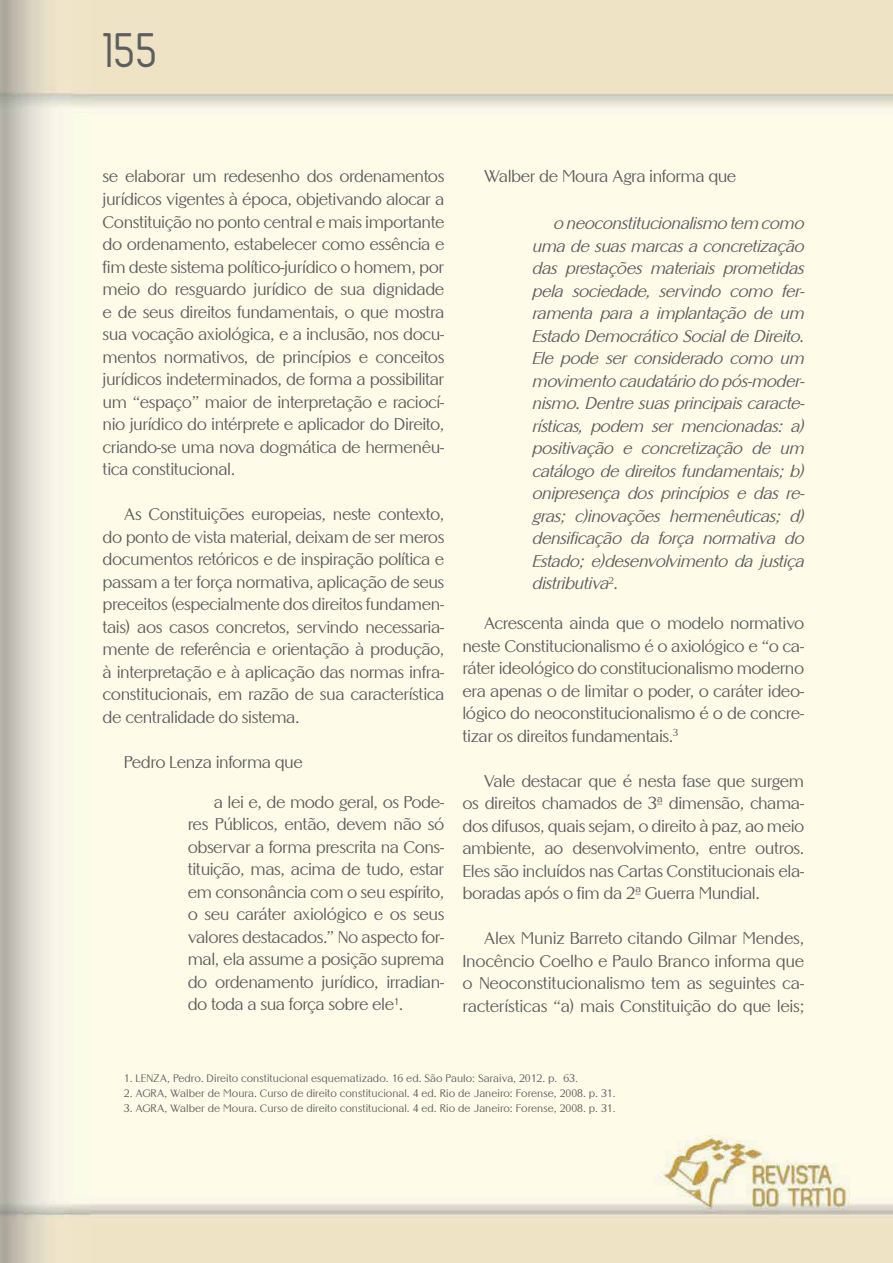
<style>
.page{position:relative;width:893px;height:1263px;background:#fff}
.page>*{position:absolute;margin:0;border:0;box-sizing:border-box;transform-origin:0 0}
.t1{font:49.5px "Zag";color:#5d5e60}
.t2{font:16.5px/22.5px "Altrincham";letter-spacing:-.03em;color:#5d5e60;text-align:justify}
.t3{font:italic 16.5px/22.5px "Altrincham";letter-spacing:-.03em;color:#5d5e60;text-align:justify}
.t4{font:10.5px "Altrincham";color:#5d5e60}
</style>
<div class="page">
<img style="left:0;top:0;width:893px;height:1262px">
<h1 class="t1" style="left:105px;top:35px;width:56px">155</h1>
<p class="t2" style="left:103px;top:166px;width:343px">se elaborar um redesenho dos ordenamentos jurídicos vigentes à época, objetivando alocar a Constituição no ponto central e mais importante do ordenamento, estabelecer como essência e fim deste sistema político-jurídico o homem, por meio do resguardo jurídico de sua dignidade e de seus direitos fundamentais, o que mostra sua vocação axiológica, e a inclusão, nos docu&shy;mentos normativos, de princípios e conceitos jurídicos indeterminados, de forma a possibilitar um “espaço” maior de interpretação e raciocí&shy;nio jurídico do intérprete e aplicador do Direito, criando-se uma nova dogmática de hermenêu&shy;tica constitucional.</p>
<p class="t2" style="left:103px;top:504px;width:343px;text-indent:21px">As Constituições europeias, neste contexto, do ponto de vista material, deixam de ser meros documentos retóricos e de inspiração política e passam a ter força normativa, aplicação de seus preceitos (especialmente dos direitos fundamen&shy;tais) aos casos concretos, servindo necessaria&shy;mente de referência e orientação à produção, à interpretação e à aplicação das normas infra&shy;constitucionais, em razão de sua característica de centralidade do sistema.</p>
<p class="t2" style="left:124px;top:752px;width:181px">Pedro Lenza informa que</p>
<p class="t2" style="left:188px;top:792px;width:258px;text-indent:26px">a lei e, de modo geral, os Pode&shy;res Públicos, então, devem não só observar a forma prescrita na Cons&shy;tituição, mas, acima de tudo, estar em consonância com o seu espírito, o seu caráter axiológico e os seus valores destacados.” No aspecto for&shy;mal, ela assume a posição suprema do ordenamento jurídico, irradian&shy;do toda a sua força sobre ele<sup>1</sup>.</p>
<p class="t2" style="left:484px;top:166px;width:254px">Walber de Moura Agra informa que</p>
<p class="t3" style="left:532px;top:213px;width:274px;text-indent:21px">o neoconstitucionalismo tem como uma de suas marcas a concretização das prestações materiais prometidas pela sociedade, servindo como fer&shy;ramenta para a implantação de um Estado Democrático Social de Direito.<br>Ele pode ser considerado como um movimento caudatário do pós-moder&shy;nismo. Dentre suas principais caracte&shy;rísticas, podem ser mencionadas: a) positivação e concretização de um catálogo de direitos fundamentais; b) onipresença dos princípios e das re&shy;gras; c)inovações hermenêuticas; d) densificação da força normativa do Estado; e)desenvolvimento da justiça distributiva<sup>2</sup>.</p>
<p class="t2" style="left:462px;top:613px;width:343px;text-indent:21px">Acrescenta ainda que o modelo normativo neste Constitucionalismo é o axiológico e “o ca&shy;ráter ideológico do constitucionalismo moderno era apenas o de limitar o poder, o caráter ideo&shy;lógico do neoconstitucionalismo é o de concre&shy;tizar os direitos fundamentais.<sup>3</sup></p>
<p class="t2" style="left:462px;top:770px;width:343px;text-indent:21px">Vale destacar que é nesta fase que surgem os direitos chamados de 3ª dimensão, chama&shy;dos difusos, quais sejam, o direito à paz, ao meio ambiente, ao desenvolvimento, entre outros.<br>Eles são incluídos nas Cartas Constitucionais ela&shy;boradas após o fim da 2ª Guerra Mundial.</p>
<p class="t2" style="left:462px;top:928px;width:343px;text-indent:21px">Alex Muniz Barreto citando Gilmar Mendes, Inocêncio Coelho e Paulo Branco informa que o Neoconstitucionalismo tem as seguintes ca&shy;racterísticas “a) mais Constituição do que leis;</p>
<p class="t4" style="left:124px;top:1074px;width:455px">1. LENZA, Pedro. Direito constitucional esquematizado. 16 ed. São Paulo: Saraiva, 2012. p. 63.</p>
<p class="t4" style="left:124px;top:1089px;width:493px">2. AGRA, Walber de Moura. Curso de direito constitucional. 4 ed. Rio de Janeiro: Forense, 2008. p. 31.</p>
<p class="t4" style="left:124px;top:1104px;width:493px">3. AGRA, Walber de Moura. Curso de direito constitucional. 4 ed. Rio de Janeiro: Forense, 2008. p. 31.</p>
</div>
